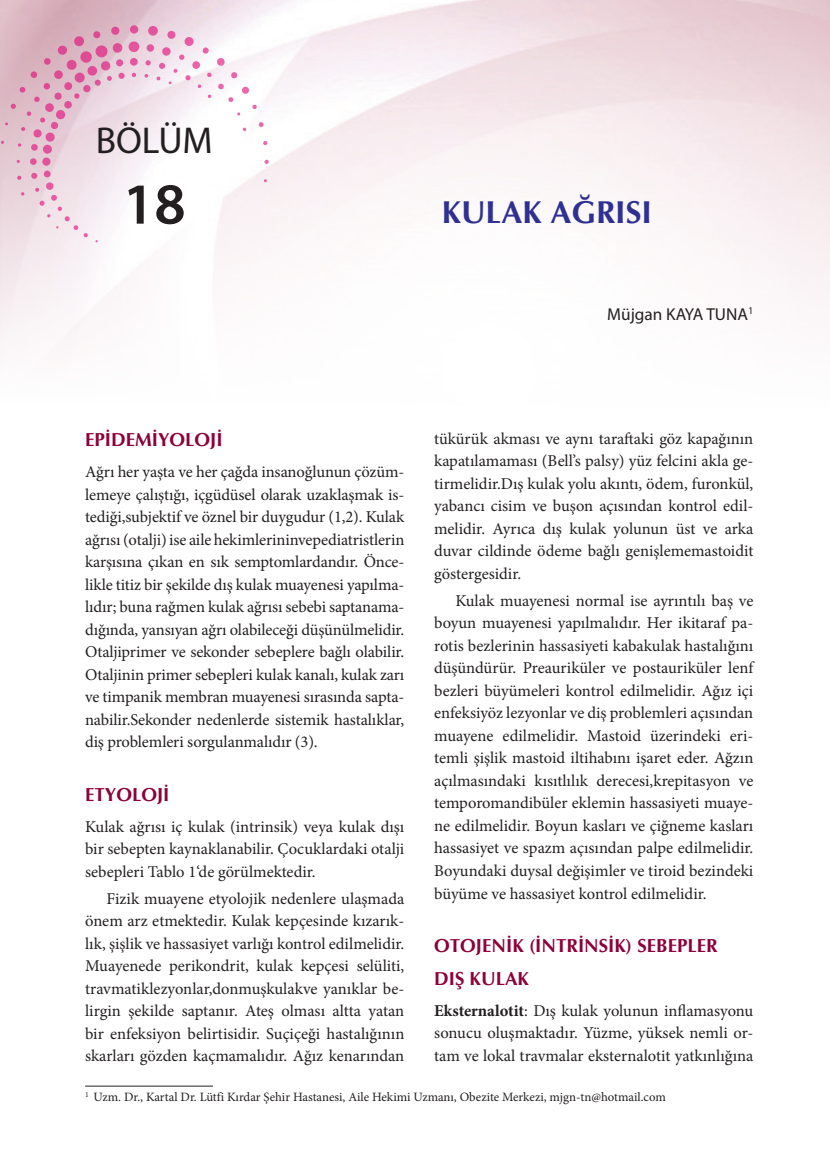
<style>
.page{position:relative;width:830px;height:1170px;background:#fff}
.page>*{position:absolute;margin:0;border:0;box-sizing:border-box;transform-origin:0 0}
.t1{font:600 58.5px "Myriad Pro";color:#231f20}
.t2{font:37.5px "Myriad Pro";color:#231f20}
.t3{font:700 31.5px "Optima";color:#2e3092}
.t4{font:700 18.75px/32.5px "Optima";color:#8d0039}
.t5{font:17.25px "Myriad Pro";color:#231f20}
.t6{font:16.5px/22.5px "Minion Pro";color:#231f20;text-align:justify}
.t7{font:12.75px "Minion Pro";color:#231f20}
.s1{font-weight:700}
</style>
<div class="page">
<hr style="left:85px;top:1085px;width:128px;height:1px;background:#231f20">
<svg style="left:1px;top:25px;width:267px;height:217px"></svg>
<h2 class="t2" style="left:96px;top:118px;width:118px">BÖLÜM</h2>
<h1 class="t1" style="left:123px;top:167px;width:64px">18</h1>
<h3 class="t3" style="left:441px;top:192px;width:212px">KULAK AĞRISI</h3>
<p class="t5" style="left:607px;top:303px;width:147px">Müjgan KAYA TUNA<sup>1</sup></p>
<p class="t4" style="left:85px;top:423px;width:139px">EPİDEMİYOLOJİ</p>
<p class="t6" style="left:85px;top:460px;width:320px">Ağrı her yaşta ve her çağda insanoğlunun çözüm&shy;lemeye çalıştığı, içgüdüsel olarak uzaklaşmak is&shy;tediği,subjektif ve öznel bir duygudur (1,2). Kulak ağrısı (otalji) ise aile hekimlerininvepediatristlerin karşısına çıkan en sık semptomlardandır. Önce&shy;likle titiz bir şekilde dış kulak muayenesi yapılma&shy;lıdır; buna rağmen kulak ağrısı sebebi saptanama&shy;dığında, yansıyan ağrı olabileceği düşünülmelidir.<br>Otaljiprimer ve sekonder sebeplere bağlı olabilir.<br>Otaljinin primer sebepleri kulak kanalı, kulak zarı ve timpanik membran muayenesi sırasında sapta&shy;nabilir.Sekonder nedenlerde sistemik hastalıklar, diş problemleri sorgulanmalıdır (3).</p>
<p class="t4" style="left:85px;top:778px;width:86px">ETYOLOJİ</p>
<p class="t6" style="left:85px;top:815px;width:320px">Kulak ağrısı iç kulak (intrinsik) veya kulak dışı bir sebepten kaynaklanabilir. Çocuklardaki otalji sebepleri Tablo 1‘de görülmektedir.</p>
<p class="t6" style="left:85px;top:887px;width:320px;text-indent:21px">Fizik muayene etyolojik nedenlere ulaşmada önem arz etmektedir. Kulak kepçesinde kızarık&shy;lık, şişlik ve hassasiyet varlığı kontrol edilmelidir.<br>Muayenede perikondrit, kulak kepçesi selüliti, travmatiklezyonlar,donmuşkulakve yanıklar be&shy;lirgin şekilde saptanır. Ateş olması altta yatan bir enfeksiyon belirtisidir. Suçiçeği hastalığının skarları gözden kaçmamalıdır. Ağız kenarından</p>
<p class="t6" style="left:434px;top:427px;width:320px">tükürük akması ve aynı taraftaki göz kapağının kapatılamaması (Bell’s palsy) yüz felcini akla ge&shy;tirmelidir.Dış kulak yolu akıntı, ödem, furonkül, yabancı cisim ve buşon açısından kontrol edil&shy;melidir. Ayrıca dış kulak yolunun üst ve arka duvar cildinde ödeme bağlı genişlememastoidit göstergesidir.</p>
<p class="t6" style="left:434px;top:589px;width:320px;text-indent:21px">Kulak muayenesi normal ise ayrıntılı baş ve boyun muayenesi yapılmalıdır. Her ikitaraf pa&shy;rotis bezlerinin hassasiyeti kabakulak hastalığını düşündürür. Preauriküler ve postauriküler lenf bezleri büyümeleri kontrol edilmelidir. Ağız içi enfeksiyöz lezyonlar ve diş problemleri açısından muayene edilmelidir. Mastoid üzerindeki eri&shy;temli şişlik mastoid iltihabını işaret eder. Ağzın açılmasındaki kısıtlılık derecesi,krepitasyon ve temporomandibüler eklemin hassasiyeti muaye&shy;ne edilmelidir. Boyun kasları ve çiğneme kasları hassasiyet ve spazm açısından palpe edilmelidir.<br>Boyundaki duysal değişimler ve tiroid bezindeki büyüme ve hassasiyet kontrol edilmelidir.</p>
<p class="t4" style="left:434px;top:929px;width:285px">OTOJENIK (İNTRINSIK) SEBEPLER<br>DIŞ KULAK</p>
<p class="t6" style="left:434px;top:999px;width:320px"><span class="s1">Eksternalotit</span>: Dış kulak yolunun inflamasyonu sonucu oluşmaktadır. Yüzme, yüksek nemli or&shy;tam ve lokal travmalar eksternalotit yatkınlığına</p>
<p class="t7" style="left:85px;top:1088px;width:582px"><sup>1</sup> Uzm. Dr., Kartal Dr. Lütfi Kırdar Şehir Hastanesi, Aile Hekimi Uzmanı, Obezite Merkezi, mjgn-tn@hotmail.com</p>
</div>
